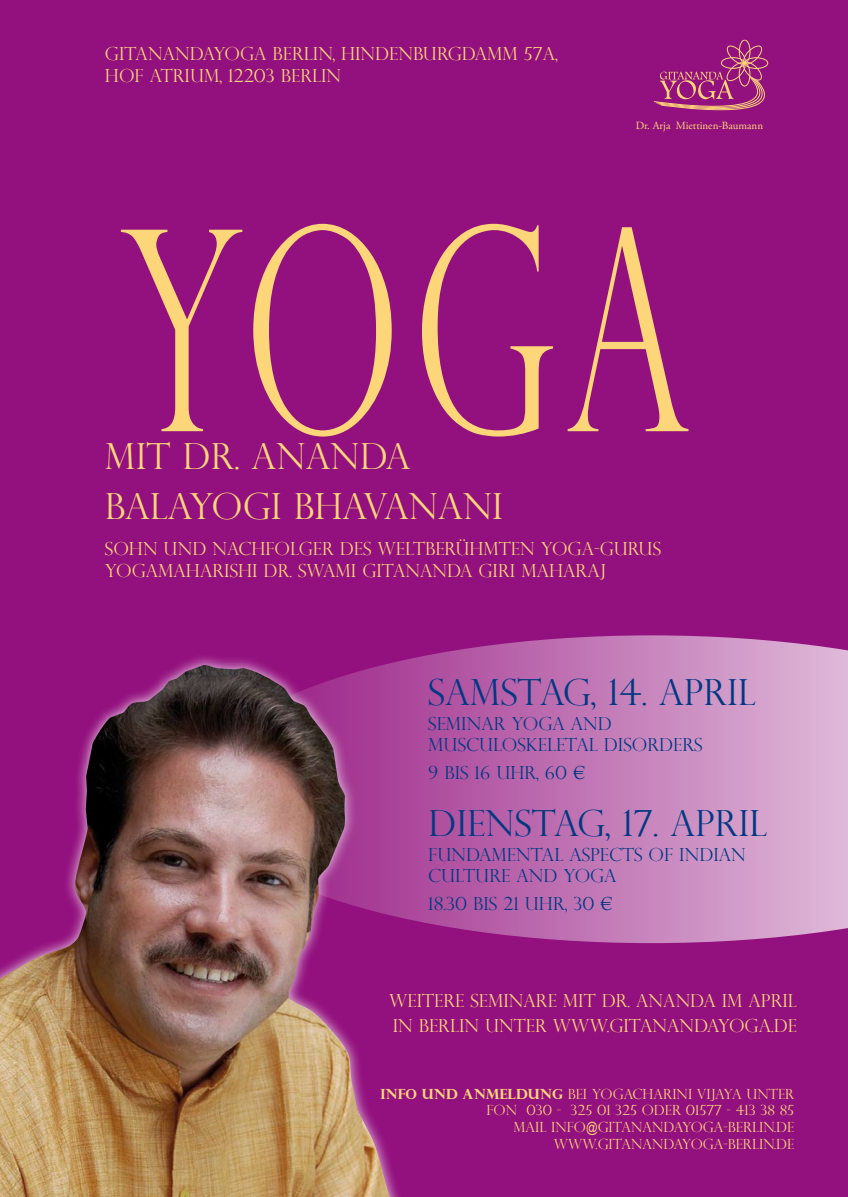
<style>
.page{position:relative;width:848px;height:1197px;background:#fff}
.page>*{position:absolute;margin:0;border:0;box-sizing:border-box;transform-origin:0 0}
.t1{font:300 280px "Perpetua Titling";color:#fed67a;scale:.65 1}
.t2{font:300 36px "Perpetua Titling";color:#003882}
.t3{font:300 36px/50.2px "Perpetua Titling";color:#fed67a}
.t4{font:300 18px/21.6px "Perpetua Titling";color:#fed67a}
.t5{font:300 18px/21.6px "Perpetua Titling";color:#003882}
.t6{font:300 14px/16.8px "Perpetua Titling";color:#fed67a;text-align:right}
.t7{font:11px "Adobe Garamond Pro";color:#fed67a}
.s1{font-weight:700}
</style>
<div class="page">
<div style="left:0;top:0;width:848px;height:1196px;background:#93117e"></div>
<div style="left:739px;top:40px;width:11px;height:23px;border:1px solid #fed67a;border-radius:50%"></div>
<svg style="left:654px;top:44px;width:115px;height:67px"></svg>
<svg style="left:410px;top:635px;width:438px;height:308px;background:#c37cb7"></svg>
<div style="left:0;top:652px;width:410px;height:544px;background:#fff;opacity:.83"></div>
<img style="left:0;top:665px;width:390px;height:531px">
<p class="t4" style="left:105px;top:43px;width:454px">GITANANDAYOGA BERLIN, HINDENBURGDAMM 57A,<br>HOF ATRIUM, 12203 BERLIN</p>
<p class="t7" style="left:635px;top:119px;width:129px">Dr. Arja Miettinen-Baumann</p>
<h1 class="t1" style="left:119px;top:162px;width:880px">YOGA</h1>
<h2 class="t3" style="left:105px;top:430px;width:400px">MIT DR. ANANDA<br>BALAYOGI BHAVANANI</h2>
<p class="t4" style="left:105px;top:537px;width:557px">SOHN UND NACHFOLGER DES WELTBERÜHMTEN YOGA-GURUS<br>YOGAMAHARISHI DR. SWAMI GITANANDA GIRI MAHARAJ</p>
<h2 class="t2" style="left:428px;top:670px;width:329px">SAMSTAG, 14. APRIL</h2>
<p class="t5" style="left:428px;top:712px;width:276px">SEMINAR YOGA AND<br>MUSCULOSKELETAL DISORDERS</p>
<p class="t5" style="left:428px;top:761px;width:158px">9 BIS 16 UHR, 60 €</p>
<h2 class="t2" style="left:428px;top:801px;width:340px">DIENSTAG, 17. APRIL</h2>
<p class="t5" style="left:428px;top:843px;width:319px">FUNDAMENTAL ASPECTS OF INDIAN<br>CULTURE AND YOGA</p>
<p class="t5" style="left:428px;top:892px;width:186px">18.30 BIS 21 UHR, 30 €</p>
<p class="t4" style="left:389px;top:988px;width:409px;line-height:24.4px">WEITERE SEMINARE MIT DR. ANANDA IM APRIL<br>IN BERLIN UNTER WWW.GITANANDAYOGA.DE</p>
<p class="t6" style="left:380px;top:1084px;width:415px"><span class="s1">INFO UND ANMELDUNG</span> BEI YOGACHARINI VIJAYA UNTER FON 030 - 325 01 325 ODER 01577 - 413 38 85<br>MAIL INFO@GITANANDAYOGA-BERLIN.DE WWW.GITANANDAYOGA-BERLIN.DE</p>
</div>
